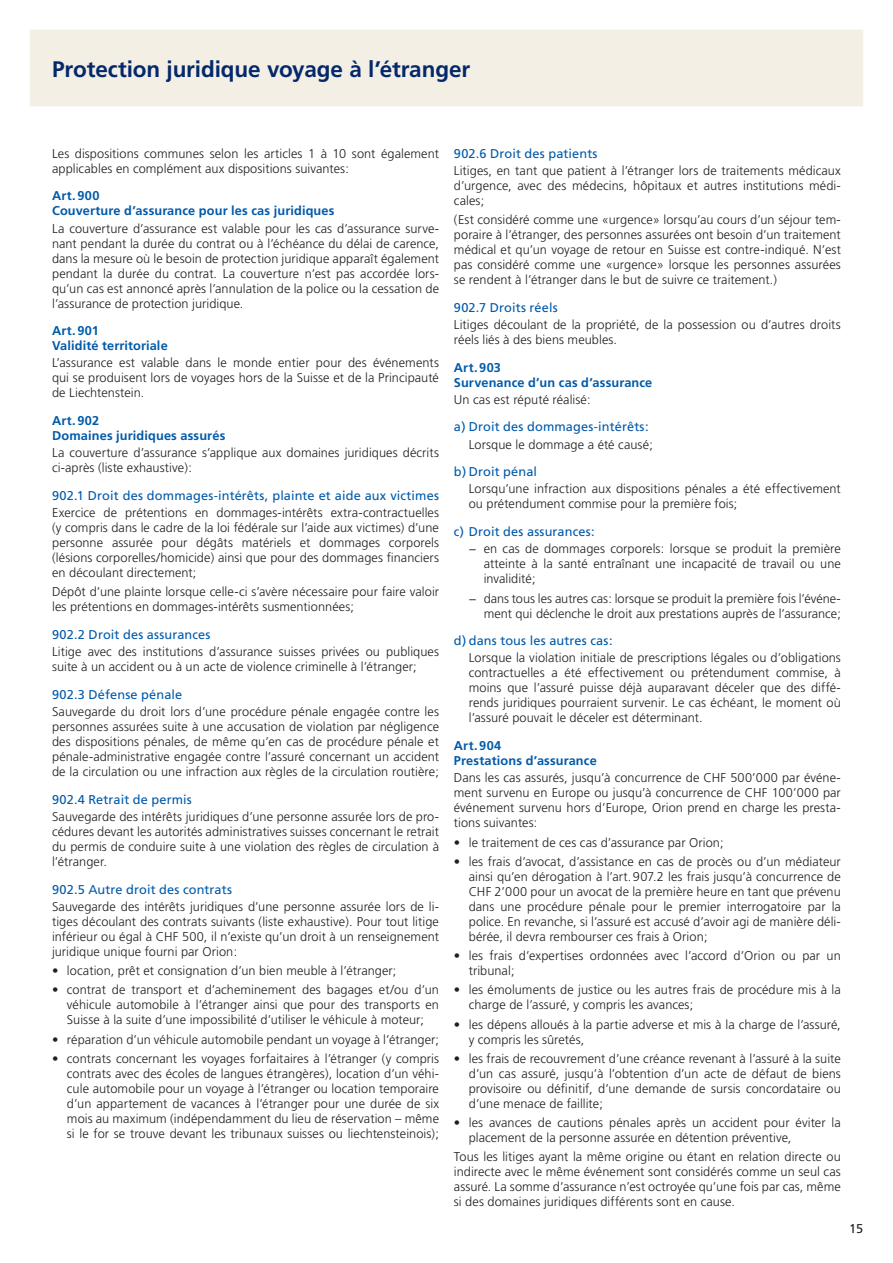
<style>
.page{position:relative;width:893px;height:1263px;background:#fff}
.page>*{position:absolute;margin:0;border:0;box-sizing:border-box;transform-origin:0 0}
.t1{font:700 22.5px "Frutiger";letter-spacing:-.005em;color:#04286b}
.t2{font:300 12.75px/15px "Frutiger";letter-spacing:.005em;color:#231f20;text-align:justify}
.t3{font:12.75px "Frutiger";letter-spacing:.01em;color:#015aaa}
.t4{font:700 12.75px/15px "Frutiger";letter-spacing:.01em;color:#015aaa}
.t5{font:12.75px "Frutiger";color:#231f20}
</style>
<div class="page">
<div style="left:30px;top:30px;width:833px;height:76px;background:#f3efe5"></div>
<h1 class="t1" style="left:52px;top:56px;width:420px">Protection juridique voyage à l’étranger</h1>
<p class="t2" style="left:52px;top:146px;width:388px">Les dispositions communes selon les articles 1 à 10 sont également applicables en complément aux dispositions suivantes:</p>
<p class="t4" style="left:52px;top:188px;width:284px">Art.900<br>Couverture d’assurance pour les cas juridiques</p>
<p class="t2" style="left:52px;top:221px;width:388px">La couverture d’assurance est valable pour les cas d’assurance surve&shy;nant pendant la durée du contrat ou à l’échéance du délai de carence, dans la mesure où le besoin de protection juridique apparaît également pendant la durée du contrat. La couverture n’est pas accordée lors&shy;qu’un cas est annoncé après l’annulation de la police ou la cessation de l’assurance de protection juridique.</p>
<p class="t4" style="left:52px;top:323px;width:117px">Art.901<br>Validité territoriale</p>
<p class="t2" style="left:52px;top:355px;width:388px">L’assurance est valable dans le monde entier pour des événements qui se produisent lors de voyages hors de la Suisse et de la Principauté de Liechtenstein.</p>
<p class="t4" style="left:52px;top:413px;width:175px">Art.902<br>Domaines juridiques assurés</p>
<p class="t2" style="left:52px;top:445px;width:388px">La couverture d’assurance s’applique aux domaines juridiques décrits ci-après (liste exhaustive):</p>
<p class="t3" style="left:52px;top:488px;width:388px">902.1 Droit des dommages-intérêts, plainte et aide aux victimes</p>
<p class="t2" style="left:52px;top:505px;width:388px">Exercice de prétentions en dommages-intérêts extra-contractuelles (y compris dans le cadre de la loi fédérale sur l’aide aux victimes) d’une personne assurée pour dégâts matériels et dommages corporels (lésions corporelles/homicide) ainsi que pour des dommages financiers en découlant directement;</p>
<p class="t2" style="left:52px;top:584px;width:388px">Dépôt d’une plainte lorsque celle-ci s’avère nécessaire pour faire valoir les prétentions en dommages-intérêts susmentionnées;</p>
<p class="t3" style="left:52px;top:627px;width:160px">902.2 Droit des assurances</p>
<p class="t2" style="left:52px;top:644px;width:388px">Litige avec des institutions d’assurance suisses privées ou publiques suite à un accident ou à un acte de violence criminelle à l’étranger;</p>
<p class="t3" style="left:52px;top:687px;width:132px">902.3 Défense pénale</p>
<p class="t2" style="left:52px;top:704px;width:388px">Sauvegarde du droit lors d’une procédure pénale engagée contre les personnes assurées suite à une accusation de violation par négligence des dispositions pénales, de même qu’en cas de procédure pénale et pénale-administrative engagée contre l’assuré concernant un accident de la circulation ou une infraction aux règles de la circulation routière;</p>
<p class="t3" style="left:52px;top:792px;width:141px">902.4 Retrait de permis</p>
<p class="t2" style="left:52px;top:809px;width:388px">Sauvegarde des intérêts juridiques d’une personne assurée lors de pro&shy;cédures devant les autorités administratives suisses concernant le retrait du permis de conduire suite à une violation des règles de circulation à l’étranger.</p>
<p class="t3" style="left:52px;top:882px;width:181px">902.5 Autre droit des contrats</p>
<p class="t2" style="left:52px;top:899px;width:388px">Sauvegarde des intérêts juridiques d’une personne assurée lors de li&shy;tiges découlant des contrats suivants (liste exhaustive). Pour tout litige inférieur ou égal à CHF 500, il n’existe qu’un droit à un renseignement juridique unique fourni par Orion:</p>
<p class="t2" style="left:52px;top:963px;width:346px">• location, prêt et consignation d’un bien meuble à l’étranger;</p>
<p class="t2" style="left:67px;top:982px;width:374px;text-indent:-15px">• contrat de transport et d’acheminement des bagages et/ou d’un véhicule automobile à l’étranger ainsi que pour des transports en Suisse à la suite d’une impossibilité d’utiliser le véhicule à moteur;</p>
<p class="t2" style="left:52px;top:1032px;width:388px">• réparation d’un véhicule automobile pendant un voyage à l’étranger;</p>
<p class="t2" style="left:67px;top:1051px;width:374px;text-indent:-15px">• contrats concernant les voyages forfaitaires à l’étranger (y compris contrats avec des écoles de langues étrangères), location d’un véhi&shy;cule automobile pour un voyage à l’étranger ou location temporaire d’un appartement de vacances à l’étranger pour une durée de six mois au maximum (indépendamment du lieu de réservation – même si le for se trouve devant les tribunaux suisses ou liechtensteinois);</p>
<p class="t3" style="left:454px;top:146px;width:145px">902.6 Droit des patients</p>
<p class="t2" style="left:454px;top:163px;width:388px">Litiges, en tant que patient à l’étranger lors de traitements médicaux d’urgence, avec des médecins, hôpitaux et autres institutions médi&shy;cales;</p>
<p class="t2" style="left:454px;top:212px;width:388px">(Est considéré comme une «urgence» lorsqu’au cours d’un séjour tem&shy;poraire à l’étranger, des personnes assurées ont besoin d’un traitement médical et qu’un voyage de retour en Suisse est contre-indiqué. N’est pas considéré comme une «urgence» lorsque les personnes assurées se rendent à l’étranger dans le but de suivre ce traitement.)</p>
<p class="t3" style="left:454px;top:300px;width:105px">902.7 Droits réels</p>
<p class="t2" style="left:454px;top:317px;width:388px">Litiges découlant de la propriété, de la possession ou d’autres droits réels liés à des biens meubles.</p>
<p class="t4" style="left:454px;top:359px;width:200px">Art.903<br>Survenance d’un cas d’assurance</p>
<p class="t2" style="left:454px;top:392px;width:138px">Un cas est réputé réalisé:</p>
<p class="t3" style="left:454px;top:419px;width:196px">a) Droit des dommages-intérêts:</p>
<p class="t2" style="left:469px;top:437px;width:186px">Lorsque le dommage a été causé;</p>
<p class="t3" style="left:454px;top:464px;width:85px">b) Droit pénal</p>
<p class="t2" style="left:469px;top:481px;width:374px">Lorsqu’une infraction aux dispositions pénales a été effectivement ou prétendument commise pour la première fois;</p>
<p class="t3" style="left:454px;top:524px;width:142px">c) Droit des assurances:</p>
<p class="t2" style="left:484px;top:541px;width:359px;text-indent:-15px">− en cas de dommages corporels: lorsque se produit la première atteinte à la santé entraînant une incapacité de travail ou une invalidité;</p>
<p class="t2" style="left:469px;top:591px;width:374px;text-align:right">− dans tous les autres cas: lorsque se produit la première fois l’événe&shy;ment qui déclenche le droit aux prestations auprès de l’assurance;</p>
<p class="t3" style="left:454px;top:633px;width:160px">d) dans tous les autres cas:</p>
<p class="t2" style="left:469px;top:650px;width:374px">Lorsque la violation initiale de prescriptions légales ou d’obligations contractuelles a été effectivement ou prétendument commise, à moins que l’assuré puisse déjà auparavant déceler que des diffé&shy;rends juridiques pourraient survenir. Le cas échéant, le moment où l’assuré pouvait le déceler est déterminant.</p>
<p class="t4" style="left:454px;top:738px;width:144px">Art.904<br>Prestations d’assurance</p>
<p class="t2" style="left:454px;top:770px;width:388px">Dans les cas assurés, jusqu’à concurrence de CHF 500’000 par événe&shy;ment survenu en Europe ou jusqu’à concurrence de CHF 100’000 par événement survenu hors d’Europe, Orion prend en charge les presta&shy;tions suivantes:</p>
<p class="t2" style="left:454px;top:834px;width:271px">• le traitement de ces cas d’assurance par Orion;</p>
<p class="t2" style="left:469px;top:854px;width:374px;text-indent:-15px">• les frais d’avocat, d’assistance en cas de procès ou d’un médiateur ainsi qu’en dérogation à l’art.907.2 les frais jusqu’à concurrence de CHF 2’000 pour un avocat de la première heure en tant que prévenu dans une procédure pénale pour le premier interrogatoire par la police. En revanche, si l’assuré est accusé d’avoir agi de manière déli&shy;bérée, il devra rembourser ces frais à Orion;</p>
<p class="t2" style="left:469px;top:948px;width:374px;text-indent:-15px">• les frais d’expertises ordonnées avec l’accord d’Orion ou par un tribunal;</p>
<p class="t2" style="left:469px;top:982px;width:374px;text-indent:-15px">• les émoluments de justice ou les autres frais de procédure mis à la charge de l’assuré, y compris les avances;</p>
<p class="t2" style="left:469px;top:1016px;width:374px;text-indent:-15px">• les dépens alloués à la partie adverse et mis à la charge de l’assuré, y compris les sûretés,</p>
<p class="t2" style="left:469px;top:1051px;width:374px;text-indent:-15px">• les frais de recouvrement d’une créance revenant à l’assuré à la suite d’un cas assuré, jusqu’à l’obtention d’un acte de défaut de biens provisoire ou définitif, d’une demande de sursis concordataire ou d’une menace de faillite;</p>
<p class="t2" style="left:469px;top:1115px;width:374px;text-indent:-15px">• les avances de cautions pénales après un accident pour éviter la placement de la personne assurée en détention préventive,</p>
<p class="t2" style="left:454px;top:1149px;width:388px">Tous les litiges ayant la même origine ou étant en relation directe ou indirecte avec le même événement sont considérés comme un seul cas assuré. La somme d’assurance n’est octroyée qu’une fois par cas, même si des domaines juridiques différents sont en cause.</p>
<p class="t5" style="left:849px;top:1221px;width:16px">15</p>
</div>
